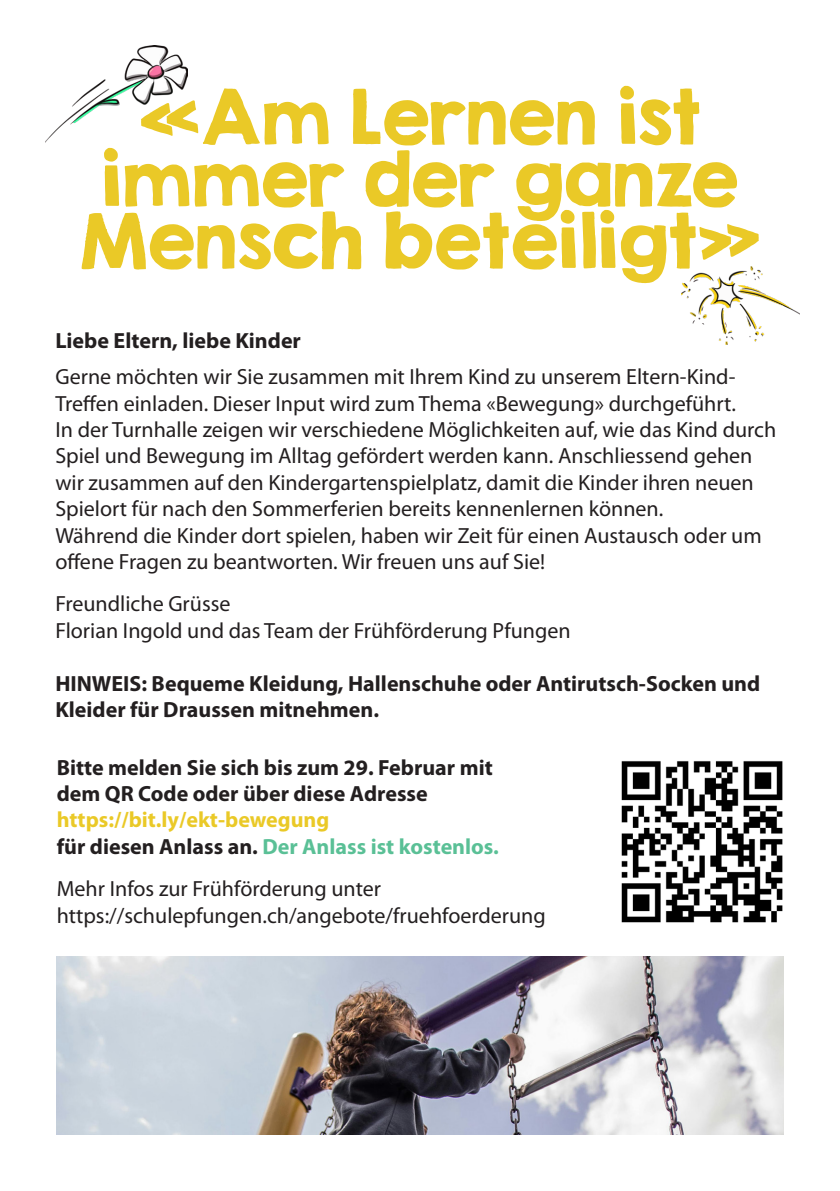
<style>
.page{position:relative;width:840px;height:1191px;background:#fff}
.page>*{position:absolute;margin:0;border:0;box-sizing:border-box;transform-origin:0 0}
.t1{font:68px/62px "KG Second Chances Solid";color:#eac927;text-align:center}
.t2{font:22px/26.4px "Myriad Pro";color:#231f20}
.t3{font:700 22px/26.4px "Myriad Pro";color:#231f20}
.t4{font:700 22px/26.4px "Myriad Pro";color:#eac927}
.s1{color:#231f20}
.s2{color:#5ac096}
</style>
<div class="page">
<img style="left:57px;top:956px;width:725px;height:178px">
<img style="left:45px;top:45px;width:142px;height:98px">
<img style="left:621px;top:761px;width:161px;height:162px">
<img style="left:681px;top:266px;width:117px;height:78px">
<h1 class="t1" style="left:79px;top:85px;width:682px">«Am Lernen ist immer der ganze<br>Mensch beteiligt»</h1>
<p class="t3" style="left:55px;top:327px;width:247px">Liebe Eltern, liebe Kinder</p>
<p class="t2" style="left:55px;top:364px;width:722px">Gerne möchten wir Sie zusammen mit Ihrem Kind zu unserem Eltern-Kind-Treffen einladen. Dieser Input wird zum Thema «Bewegung» durchgeführt.<br>In der Turnhalle zeigen wir verschiedene Möglichkeiten auf, wie das Kind durch Spiel und Bewegung im Alltag gefördert werden kann. Anschliessend gehen wir zusammen auf den Kindergartenspielplatz, damit die Kinder ihren neuen Spielort für nach den Sommerferien bereits kennenlernen können.<br>Während die Kinder dort spielen, haben wir Zeit für einen Austausch oder um offene Fragen zu beantworten. Wir freuen uns auf Sie!</p>
<p class="t2" style="left:55px;top:591px;width:516px">Freundliche Grüsse<br>Florian Ingold und das Team der Frühförderung Pfungen</p>
<p class="t3" style="left:55px;top:670px;width:706px">HINWEIS: Bequeme Kleidung, Hallenschuhe oder Antirutsch-Socken und<br>Kleider für Draussen mitnehmen.</p>
<p class="t3" style="left:57px;top:754px;width:437px">Bitte melden Sie sich bis zum 29. Februar mit dem QR Code oder über diese Adresse</p>
<p class="t4" style="left:57px;top:807px;width:443px">https://bit.ly/ekt-bewegung<br><span class="s1">für diesen Anlass an.</span> <span class="s2">Der Anlass ist kostenlos.</span></p>
<p class="t2" style="left:57px;top:876px;width:490px">Mehr Infos zur Frühförderung unter https://schulepfungen.ch/angebote/fruehfoerderung</p>
</div>
